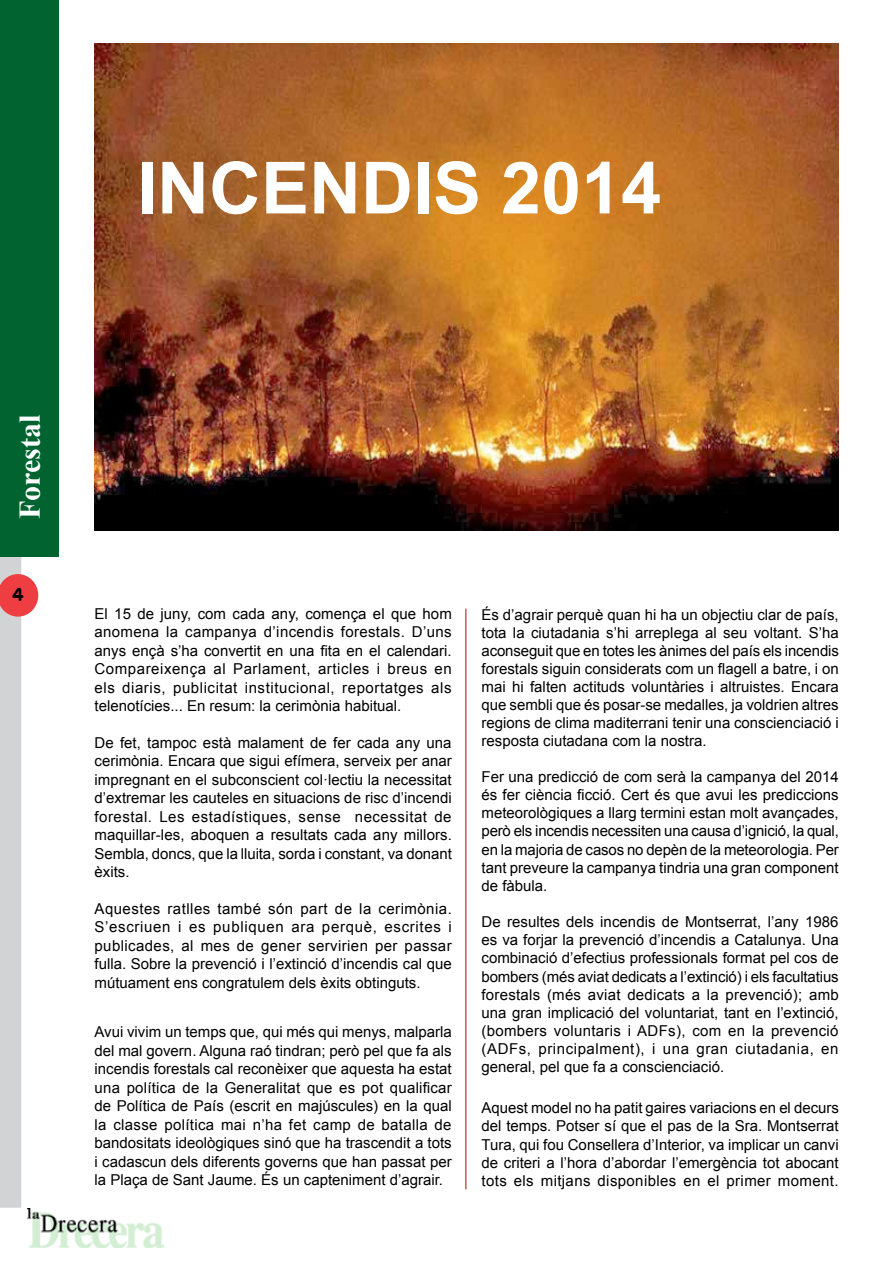
<style>
.page{position:relative;width:893px;height:1263px;background:#fff}
.page>*{position:absolute;margin:0;border:0;box-sizing:border-box;transform-origin:0 0}
.t1{font:700 72px "Arial";color:#fff}
.t2{font:700 30px "Times New Roman";color:#fff}
.t3{font:18px "VAG Rounded BT";color:#000}
.t4{font:15px/18.5px "Arial";color:#000;text-align:justify}
</style>
<div class="page">
<svg style="left:0;top:556px;width:38px;height:652px"></svg>
<img style="left:27px;top:1209px;width:136px;height:38px">
<div style="left:0;top:0;width:59px;height:556px;background:#006330"></div>
<img style="left:95px;top:44px;width:744px;height:487px">
<hr style="left:466px;top:608px;width:1px;height:581px;background:#971402">
<h1 class="t1" style="left:137px;top:141px;width:526px">INCENDIS 2014</h1>
<h2 class="t2" style="left:9px;top:519px;width:106px;rotate:-90deg">Forestal</h2>
<p class="t3" style="left:13px;top:583px;width:13px">4</p>
<p class="t4" style="left:95px;top:604px;width:359px">El 15 de juny, com cada any, comença el que hom anomena la campanya d’incendis forestals. D’uns anys ençà s’ha convertit en una fita en el calendari.<br>Compareixença al Parlament, articles i breus en els diaris, publicitat institucional, reportatges als telenotícies... En resum: la cerimònia habitual.</p>
<p class="t4" style="left:95px;top:733px;width:359px">De fet, tampoc està malament de fer cada any una cerimònia. Encara que sigui efímera, serveix per anar impregnant en el subconscient col·lectiu la necessitat d’extremar les cauteles en situacions de risc d’incendi forestal. Les estadístiques, sense necessitat de maquillar-les, aboquen a resultats cada any millors.<br>Sembla, doncs, que la lluita, sorda i constant, va donant èxits.</p>
<p class="t4" style="left:95px;top:899px;width:359px">Aquestes ratlles també són part de la cerimònia.<br>S’escriuen i es publiquen ara perquè, escrites i publicades, al mes de gener servirien per passar fulla. Sobre la prevenció i l’extinció d’incendis cal que mútuament ens congratulem dels èxits obtinguts.</p>
<p class="t4" style="left:95px;top:1023px;width:359px">Avui vivim un temps que, qui més qui menys, malparla del mal govern. Alguna raó tindran; però pel que fa als incendis forestals cal reconèixer que aquesta ha estat una política de la Generalitat que es pot qualificar de Política de País (escrit en majúscules) en la qual la classe política mai n’ha fet camp de batalla de bandositats ideològiques sinó que ha trascendit a tots i cadascun dels diferents governs que han passat per la Plaça de Sant Jaume. És un capteniment d’agrair.</p>
<p class="t4" style="left:481px;top:606px;width:359px;line-height:18px">És d’agrair perquè quan hi ha un objectiu clar de país, tota la ciutadania s’hi arreplega al seu voltant. S’ha aconseguit que en totes les ànimes del país els incendis forestals siguin considerats com un flagell a batre, i on mai hi falten actituds voluntàries i altruistes. Encara que sembli que és posar-se medalles, ja voldrien altres regions de clima maditerrani tenir una conscienciació i resposta ciutadana com la nostra.</p>
<p class="t4" style="left:481px;top:768px;width:359px">Fer una predicció de com serà la campanya del 2014 és fer ciència ficció. Cert és que avui les prediccions meteorològiques a llarg termini estan molt avançades, però els incendis necessiten una causa d’ignició, la qual, en la majoria de casos no depèn de la meteorologia. Per tant preveure la campanya tindria una gran component de fàbula.</p>
<p class="t4" style="left:481px;top:913px;width:359px">De resultes dels incendis de Montserrat, l’any 1986 es va forjar la prevenció d’incendis a Catalunya. Una combinació d’efectius professionals format pel cos de bombers (més aviat dedicats a l’extinció) i els facultatius forestals (més aviat dedicats a la prevenció); amb una gran implicació del voluntariat, tant en l’extinció, (bombers voluntaris i ADFs), com en la prevenció (ADFs, principalment), i una gran ciutadania, en general, pel que fa a conscienciació.</p>
<p class="t4" style="left:481px;top:1099px;width:359px">Aquest model no ha patit gaires variacions en el decurs del temps. Potser sí que el pas de la Sra. Montserrat Tura, qui fou Consellera d’Interior, va implicar un canvi de criteri a l’hora d’abordar l’emergència tot abocant tots els mitjans disponibles en el primer moment.</p>
</div>
